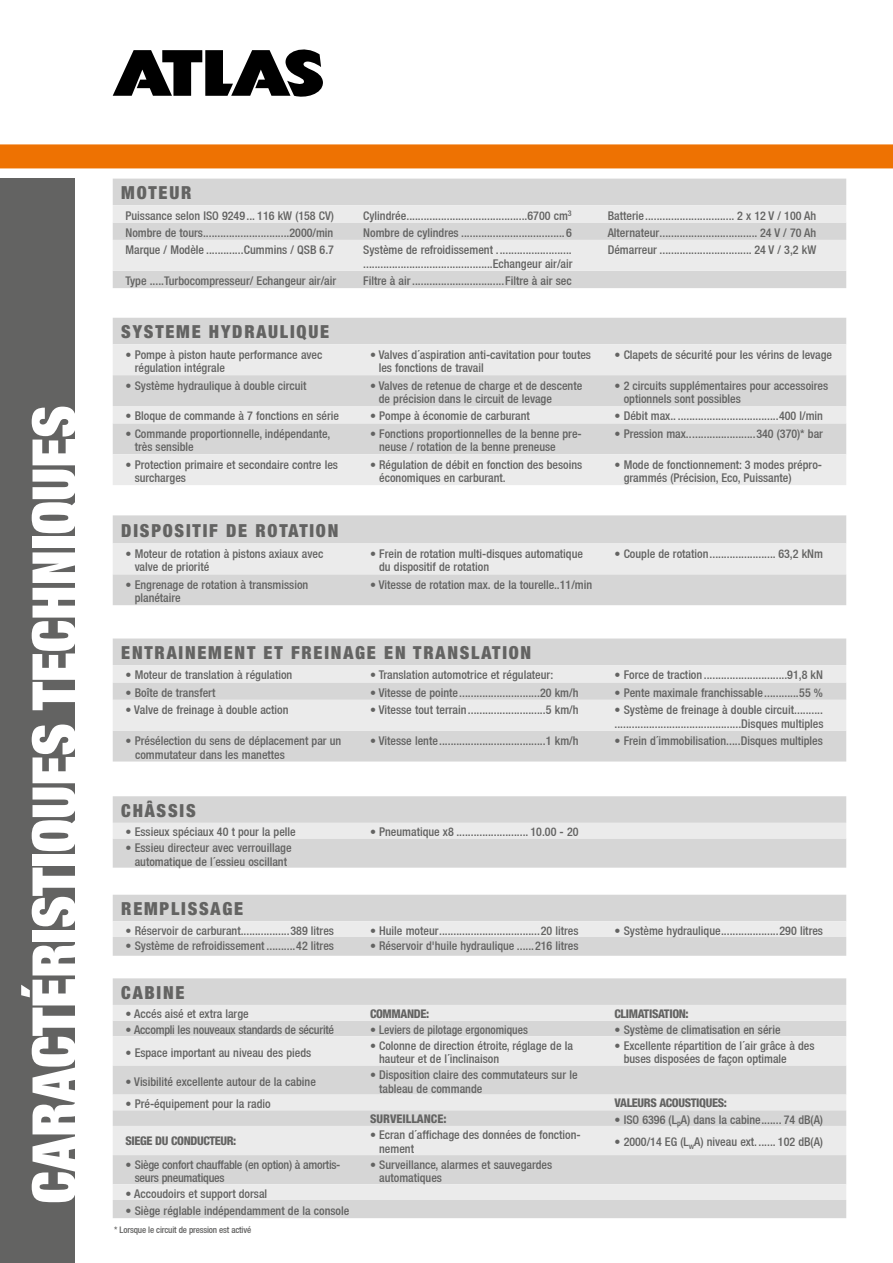
<style>
.page{position:relative;width:893px;height:1263px;background:#fff}
.page>*{position:absolute;margin:0;border:0;box-sizing:border-box;transform-origin:0 0}
.t1{font:900 expanded 60px "Helvetica Neue";color:#fff}
.t2{font:900 condensed 18px "Helvetica Neue";letter-spacing:.1em;color:#636362}
.t3{font:500 condensed 12px/13.5px "Helvetica Neue LT";color:#636362}
.t4{font:500 condensed 12px/13.5px "Helvetica Neue LT";letter-spacing:-.02em;color:#636362}
.t5{font:800 condensed 12px "Helvetica Neue";letter-spacing:-.03em;color:#636362}
.t6{font:500 condensed 12px "Helvetica Neue LT Com";color:#636362}
.t7{font:800 condensed 12px "Helvetica Neue";color:#636362}
.t8{font:500 condensed 9px "Helvetica Neue LT";letter-spacing:-.02em;color:#636362}
.s1{font-family:"Helvetica Neue LT"}
</style>
<div class="page">
<div style="left:113px;top:318px;width:733px;height:26px;background:#d6d6d6"></div>
<svg style="left:113px;top:344px;width:733px;height:141px;background:#e1e1e1"></svg>
<div style="left:113px;top:515px;width:733px;height:90px;background:#d6d6d6"></div>
<div style="left:113px;top:543px;width:733px;height:31px;background:#ebebeb"></div>
<div style="left:113px;top:638px;width:733px;height:123px;background:#d6d6d6"></div>
<svg style="left:113px;top:665px;width:733px;height:66px;background:#e5e5e5"></svg>
<div style="left:113px;top:796px;width:733px;height:72px;background:#d6d6d6"></div>
<div style="left:113px;top:823px;width:733px;height:15px;background:#ebebeb"></div>
<svg style="left:113px;top:895px;width:733px;height:61px;background:#dbdbdb"></svg>
<div style="left:113px;top:978px;width:733px;height:240px;background:#d6d6d6"></div>
<svg style="left:113px;top:1005px;width:733px;height:195px;background:#e1e1e1"></svg>
<div style="left:113px;top:179px;width:733px;height:109px;background:#d6d6d6"></div>
<svg style="left:113px;top:205px;width:733px;height:66px;background:#e5e5e5"></svg>
<div style="left:0;top:179px;width:74px;height:1084px;background:#636362"></div>
<svg style="left:113px;top:49px;width:210px;height:48px"></svg>
<svg style="left:0;top:144px;width:893px;height:25px;background:#ee770b"></svg>
<h1 class="t1" style="left:16px;top:1203px;width:799px;rotate:-90deg">CARACTÉRISTIQUES TECHNIQUES</h1>
<h2 class="t2" style="left:121px;top:182px;width:72px">MOTEUR</h2>
<p class="t3" style="left:125px;top:208px;width:210px">Puissance selon ISO 9249... 116 kW (158 CV)</p>
<p class="t3" style="left:363px;top:208px;width:210px">Cylindrée..........................................6700 cm<sup>3</sup></p>
<p class="t3" style="left:608px;top:208px;width:210px">Batterie............................... 2 x 12 V / 100 Ah</p>
<p class="t3" style="left:125px;top:226px;width:209px">Nombre de tours..............................2000/min</p>
<p class="t3" style="left:363px;top:226px;width:210px">Nombre de cylindres ....................................6</p>
<p class="t3" style="left:608px;top:226px;width:210px">Alternateur.................................. 24 V / 70 Ah</p>
<p class="t3" style="left:125px;top:243px;width:210px">Marque / Modèle .............Cummins / QSB 6.7</p>
<p class="t3" style="left:363px;top:243px;width:211px">Système de refroidissement .......................... .............................................Echangeur air/air</p>
<p class="t3" style="left:608px;top:243px;width:210px">Démarreur ................................ 24 V / 3,2 kW</p>
<p class="t6" style="left:125px;top:274px;width:212px">Type .....Turbocompresseu<span class="s1">r/ Echangeur air/air</span></p>
<p class="t3" style="left:363px;top:274px;width:210px">Filtre à air................................Filtre à air sec</p>
<h2 class="t2" style="left:121px;top:321px;width:209px">SYSTEME HYDRAULIQUE</h2>
<p class="t3" style="left:135px;top:347px;width:189px;text-indent:-9px">• Pompe à piston haute performance avec régulation intégrale</p>
<p class="t3" style="left:379px;top:347px;width:214px;text-indent:-9px">• Valves d´aspiration anti-cavitation pour toutes les fonctions de travail</p>
<p class="t3" style="left:614px;top:347px;width:219px">• Clapets de sécurité pour les vérins de levage</p>
<p class="t3" style="left:125px;top:378px;width:183px">• Système hydraulique à double circuit</p>
<p class="t3" style="left:379px;top:378px;width:205px;text-indent:-9px">• Valves de retenue de charge et de descente de précision dans le circuit de levage</p>
<p class="t3" style="left:624px;top:378px;width:206px;text-indent:-9px">• 2 circuits supplémentaires pour accessoires optionnels sont possibles</p>
<p class="t3" style="left:125px;top:409px;width:215px">• Bloque de commande à 7 fonctions en série</p>
<p class="t3" style="left:370px;top:409px;width:161px">• Pompe à économie de carburant</p>
<p class="t3" style="left:614px;top:409px;width:210px">• Débit max.. ...................................400 l/min</p>
<p class="t3" style="left:135px;top:427px;width:197px;text-indent:-9px">• Commande proportionnelle, indépendante, très sensible</p>
<p class="t3" style="left:379px;top:427px;width:204px;text-indent:-9px">• Fonctions proportionnelles de la benne pre&shy;neuse / rotation de la benne preneuse</p>
<p class="t3" style="left:614px;top:427px;width:210px">• Pression max........................340 (370)* bar</p>
<p class="t3" style="left:135px;top:457px;width:205px;text-indent:-9px">• Protection primaire et secondaire contre les surcharges</p>
<p class="t3" style="left:379px;top:457px;width:205px;text-indent:-9px">• Régulation de débit en fonction des besoins économiques en carburant.</p>
<p class="t3" style="left:624px;top:457px;width:200px;text-indent:-9px">• Mode de fonctionnement: 3 modes prépro&shy;grammés (Précision, Eco, Puissante)</p>
<h2 class="t2" style="left:121px;top:519px;width:219px">DISPOSITIF DE ROTATION</h2>
<p class="t3" style="left:135px;top:547px;width:190px;text-indent:-9px">• Moteur de rotation à pistons axiaux avec valve de priorité</p>
<p class="t3" style="left:379px;top:547px;width:205px;text-indent:-9px">• Frein de rotation multi-disques automatique du dispositif de rotation</p>
<p class="t3" style="left:614px;top:547px;width:210px">• Couple de rotation....................... 63,2 kNm</p>
<p class="t3" style="left:135px;top:577px;width:175px;text-indent:-9px">• Engrenage de rotation à transmission planétaire</p>
<p class="t3" style="left:370px;top:577px;width:224px">• Vitesse de rotation max. de la tourelle..11/min</p>
<h2 class="t2" style="left:121px;top:641px;width:412px">ENTRAINEMENT ET FREINAGE EN TRANSLATION</h2>
<p class="t3" style="left:125px;top:668px;width:168px">• Moteur de translation à régulation</p>
<p class="t3" style="left:370px;top:668px;width:185px">• Translation automotrice et régulateur:</p>
<p class="t3" style="left:614px;top:668px;width:210px">• Force de traction .............................91,8 kN</p>
<p class="t3" style="left:125px;top:686px;width:91px">• Boîte de transfert</p>
<p class="t3" style="left:370px;top:686px;width:210px">• Vitesse de pointe............................20 km/h</p>
<p class="t3" style="left:614px;top:686px;width:210px">• Pente maximale franchissable............55 %</p>
<p class="t3" style="left:126px;top:703px;width:165px">• Valve de freinage à double action</p>
<p class="t3" style="left:370px;top:703px;width:210px">• Vitesse tout terrain...........................5 km/h</p>
<p class="t3" style="left:614px;top:703px;width:210px">• Système de freinage à double circuit.......... ............................................Disques multiples</p>
<p class="t3" style="left:135px;top:734px;width:208px;text-indent:-10px">• Présélection du sens de déplacement par un commutateur dans les manettes</p>
<p class="t3" style="left:370px;top:734px;width:210px">• Vitesse lente.....................................1 km/h</p>
<p class="t3" style="left:614px;top:734px;width:210px">• Frein d´immobilisation.....Disques multiples</p>
<h2 class="t2" style="left:121px;top:799px;width:76px">CHÂSSIS</h2>
<p class="t3" style="left:125px;top:825px;width:172px">• Essieux spéciaux 40 t pour la pelle</p>
<p class="t3" style="left:370px;top:825px;width:210px">• Pneumatique x8 ......................... 10.00 - 20</p>
<p class="t3" style="left:125px;top:841px;width:168px;text-align:center">• Essieu directeur avec verrouillage automatique de l´essieu oscillant</p>
<h2 class="t2" style="left:121px;top:898px;width:124px">REMPLISSAGE</h2>
<p class="t3" style="left:125px;top:924px;width:210px">• Réservoir de carburant.................389 litres</p>
<p class="t3" style="left:370px;top:924px;width:210px">• Huile moteur...................................20 litres</p>
<p class="t3" style="left:614px;top:924px;width:210px">• Système hydraulique....................290 litres</p>
<p class="t3" style="left:125px;top:939px;width:210px">• Système de refroidissement ..........42 litres</p>
<p class="t3" style="left:370px;top:939px;width:210px">• Réservoir d'huile hydraulique ......216 litres</p>
<h2 class="t2" style="left:121px;top:981px;width:65px">CABINE</h2>
<p class="t3" style="left:125px;top:1007px;width:125px">• Accés aisé et extra large</p>
<p class="t5" style="left:370px;top:1006px;width:61px">COMMANDE:</p>
<p class="t5" style="left:614px;top:1006px;width:76px">CLIMATISATION:</p>
<p class="t4" style="left:125px;top:1023px;width:210px">• Accompli les nouveaux standards de sécurité</p>
<p class="t3" style="left:370px;top:1023px;width:159px">• Leviers de pilotage ergonomiques</p>
<p class="t3" style="left:614px;top:1023px;width:168px">• Système de climatisation en série</p>
<p class="t3" style="left:125px;top:1045px;width:187px">• Espace important au niveau des pieds</p>
<p class="t3" style="left:379px;top:1039px;width:195px;text-indent:-9px">• Colonne de direction étroite, réglage de la hauteur et de l´inclinaison</p>
<p class="t3" style="left:624px;top:1039px;width:192px;text-indent:-9px">• Excellente répartition de l´air grâce à des buses disposées de façon optimale</p>
<p class="t3" style="left:125px;top:1074px;width:192px">• Visibilité excellente autour de la cabine</p>
<p class="t3" style="left:379px;top:1068px;width:200px;text-indent:-9px">• Disposition claire des commutateurs sur le tableau de commande</p>
<p class="t3" style="left:125px;top:1097px;width:147px">• Pré-équipement pour la radio</p>
<p class="t5" style="left:614px;top:1095px;width:114px">VALEURS ACOUSTIQUES:</p>
<p class="t7" style="left:370px;top:1111px;width:78px">SURVEILLANCE:</p>
<p class="t3" style="left:614px;top:1113px;width:210px">• ISO 6396 (L<sub>p</sub>A) dans la cabine....... 74 dB(A)</p>
<p class="t5" style="left:125px;top:1134px;width:112px">SIEGE DU CONDUCTEUR:</p>
<p class="t3" style="left:379px;top:1128px;width:203px;text-indent:-9px">• Ecran d´affichage des données de fonction&shy;nement</p>
<p class="t3" style="left:614px;top:1135px;width:210px">• 2000/14 EG (L<sub>w</sub>A) niveau ext....... 102 dB(A)</p>
<p class="t4" style="left:135px;top:1157px;width:207px;text-indent:-9px">• Siège confort chauffable (en option) à amortis&shy;seurs pneumatiques</p>
<p class="t3" style="left:379px;top:1157px;width:175px;text-indent:-9px">• Surveillance, alarmes et sauvegardes automatiques</p>
<p class="t3" style="left:126px;top:1186px;width:143px">• Accoudoirs et support dorsal</p>
<p class="t3" style="left:126px;top:1203px;width:225px">• Siège réglable indépendamment de la console</p>
<p class="t8" style="left:114px;top:1224px;width:138px">* Lorsque le circuit de pression est activé</p>
</div>
